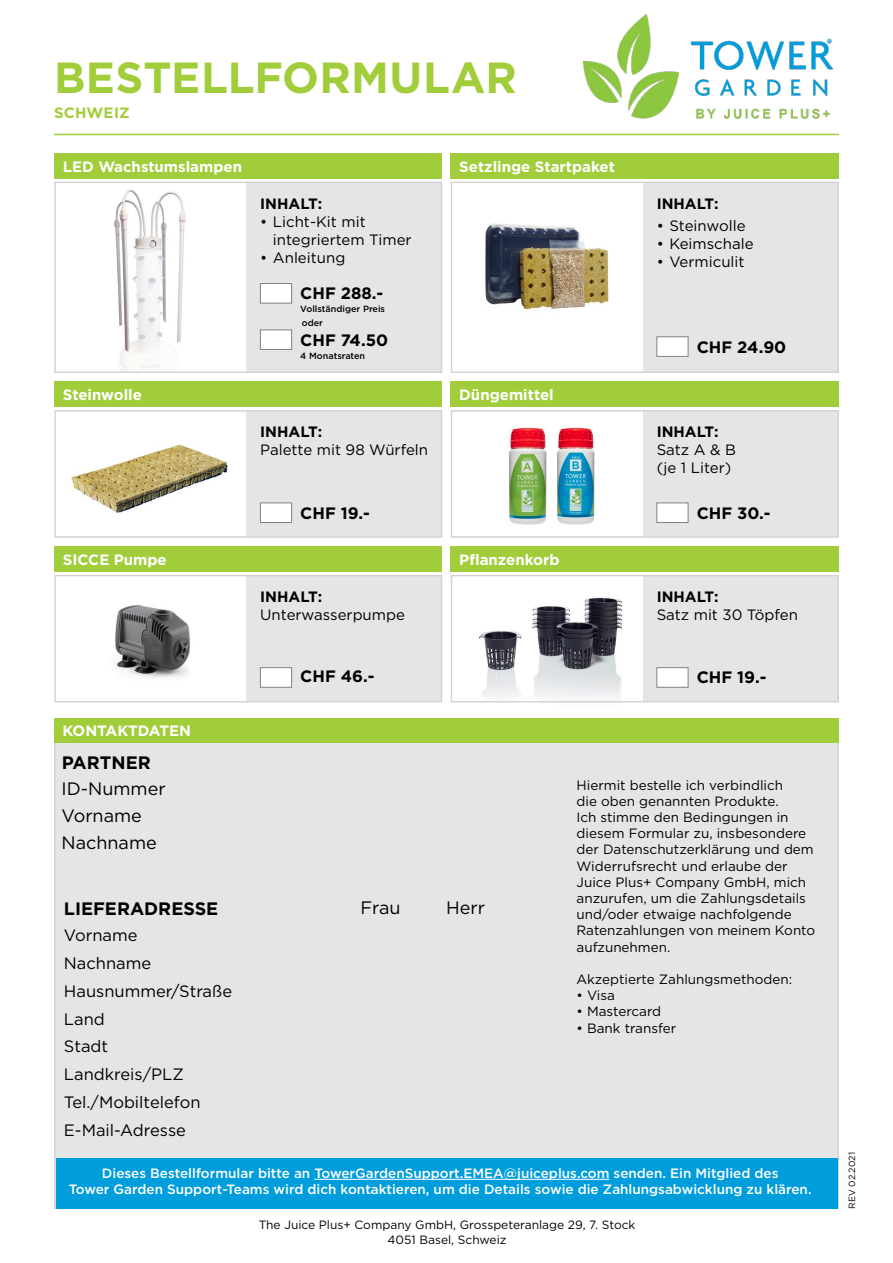
<style>
.page{position:relative;width:893px;height:1263px;background:#fff}
.page>*{position:absolute;margin:0;border:0;box-sizing:border-box;transform-origin:0 0}
.t1{font:700 43.5px "Gotham";letter-spacing:.005em;color:#a1cd3a}
.t2{font:18px/27px "Gotham";color:#000}
.t3{font:700 18px "Gotham";color:#000}
.t4{font:16.5px/28px "Gotham";color:#000}
.t5{font:700 16.5px "Gotham";color:#000}
.t6{font:15px/18px "Gotham";color:#000}
.t7{font:700 15px "Gotham";color:#fff}
.t8{font:700 15px "Gotham";color:#000}
.t9{font:700 15px "Gotham";letter-spacing:.01em;color:#a1cd3a}
.t10{font:13.5px/16.2px "Gotham";color:#000}
.t11{font:500 13.5px/16.2px "Gotham";color:#fff;text-align:center}
.t12{font:12px/14.4px "Gotham";color:#000;text-align:center}
.t13{font:500 9px/14.2px "Gotham";color:#000}
.t14{font:9px "Gotham";color:#000}
</style>
<div class="page">
<div style="left:643px;top:575px;width:196px;height:126px;background:#e4e5e6"></div>
<img style="left:584px;top:15px;width:249px;height:104px">
<hr style="left:54px;top:134px;width:785px;height:1px;background:#a1cd3a">
<img style="left:114px;top:189px;width:72px;height:182px">
<div style="left:451px;top:153px;width:388px;height:25px;background:#a1cd3a"></div>
<div style="left:643px;top:182px;width:196px;height:190px;background:#e4e5e6"></div>
<div style="left:657px;top:337px;width:31px;height:20px;background:#fff;border:1px solid #808285"></div>
<img style="left:485px;top:223px;width:124px;height:87px">
<div style="left:246px;top:182px;width:196px;height:190px;background:#e4e5e6"></div>
<div style="left:260px;top:330px;width:32px;height:20px;background:#fff;border:1px solid #808285"></div>
<div style="left:260px;top:283px;width:32px;height:20px;background:#fff;border:1px solid #808285"></div>
<img style="left:71px;top:444px;width:157px;height:69px">
<div style="left:246px;top:410px;width:196px;height:127px;background:#e4e5e6"></div>
<div style="left:260px;top:503px;width:32px;height:20px;background:#fff;border:1px solid #808285"></div>
<div style="left:451px;top:381px;width:388px;height:26px;background:#a1cd3a"></div>
<div style="left:643px;top:410px;width:196px;height:127px;background:#e4e5e6"></div>
<div style="left:657px;top:503px;width:31px;height:20px;background:#fff;border:1px solid #808285"></div>
<img style="left:509px;top:427px;width:86px;height:98px">
<div style="left:246px;top:575px;width:196px;height:126px;background:#e4e5e6"></div>
<div style="left:260px;top:667px;width:32px;height:20px;background:#fff;border:1px solid #808285"></div>
<img style="left:115px;top:605px;width:75px;height:73px">
<img style="left:465px;top:597px;width:175px;height:106px">
<div style="left:54px;top:741px;width:785px;height:468px;background:#e4e5e6"></div>
<div style="left:54px;top:718px;width:785px;height:24px;background:#a1cd3a"></div>
<div style="left:56px;top:1159px;width:781px;height:50px;background:#009ddc"></div>
<hr style="left:314px;top:1179px;width:296px;height:1px;background:#fff">
<div style="left:54px;top:575px;width:388px;height:127px;border:1px solid #d1d3d4"></div>
<div style="left:451px;top:546px;width:388px;height:26px;background:#a1cd3a"></div>
<div style="left:657px;top:667px;width:31px;height:20px;background:#fff;border:1px solid #808285"></div>
<div style="left:451px;top:575px;width:388px;height:127px;border:1px solid #d1d3d4"></div>
<div style="left:54px;top:546px;width:388px;height:26px;background:#a1cd3a"></div>
<div style="left:451px;top:410px;width:388px;height:128px;border:1px solid #d1d3d4"></div>
<div style="left:54px;top:381px;width:388px;height:26px;background:#a1cd3a"></div>
<div style="left:54px;top:410px;width:388px;height:128px;border:1px solid #d1d3d4"></div>
<div style="left:451px;top:182px;width:388px;height:191px;border:1px solid #d1d3d4"></div>
<div style="left:54px;top:153px;width:388px;height:25px;background:#a1cd3a"></div>
<div style="left:54px;top:182px;width:388px;height:191px;border:1px solid #d1d3d4"></div>
<h1 class="t1" style="left:54px;top:48px;width:464px">BESTELLFORMULAR</h1>
<p class="t9" style="left:54px;top:103px;width:77px">SCHWEIZ</p>
<p class="t7" style="left:63px;top:156px;width:181px">LED Wachstumslampen</p>
<p class="t7" style="left:63px;top:385px;width:81px">Steinwolle</p>
<p class="t8" style="left:260px;top:194px;width:63px">INHALT:</p>
<p class="t6" style="left:273px;top:212px;width:140px;text-indent:-13px">• Licht-Kit mit integriertem Timer</p>
<p class="t6" style="left:260px;top:248px;width:87px">• Anleitung</p>
<p class="t5" style="left:300px;top:282px;width:85px">CHF 288.-</p>
<p class="t13" style="left:300px;top:301px;width:86px">Vollständiger Preis oder</p>
<p class="t5" style="left:300px;top:329px;width:89px">CHF 74.50</p>
<p class="t13" style="left:300px;top:348px;width:66px">4 Monatsraten</p>
<p class="t8" style="left:260px;top:422px;width:63px">INHALT:</p>
<p class="t6" style="left:260px;top:440px;width:169px">Palette mit 98 Würfeln</p>
<p class="t5" style="left:300px;top:502px;width:71px">CHF 19.-</p>
<p class="t7" style="left:459px;top:156px;width:157px">Setzlinge Startpaket</p>
<p class="t7" style="left:459px;top:385px;width:96px">Düngemittel</p>
<p class="t7" style="left:63px;top:550px;width:105px">SICCE Pumpe</p>
<p class="t7" style="left:459px;top:550px;width:102px">Pflanzenkorb</p>
<p class="t8" style="left:260px;top:587px;width:63px">INHALT:</p>
<p class="t6" style="left:260px;top:605px;width:146px">Unterwasserpumpe</p>
<p class="t8" style="left:657px;top:194px;width:63px">INHALT:</p>
<p class="t6" style="left:657px;top:217px;width:90px">• Steinwolle</p>
<p class="t6" style="left:657px;top:235px;width:98px">• Keimschale</p>
<p class="t6" style="left:657px;top:253px;width:89px">• Vermiculit</p>
<p class="t5" style="left:697px;top:336px;width:91px">CHF 24.90</p>
<p class="t8" style="left:657px;top:422px;width:63px">INHALT:</p>
<p class="t6" style="left:657px;top:440px;width:81px">Satz A &amp; B (je 1 Liter)</p>
<p class="t5" style="left:697px;top:502px;width:75px">CHF 30.-</p>
<p class="t8" style="left:657px;top:587px;width:63px">INHALT:</p>
<p class="t6" style="left:657px;top:605px;width:143px">Satz mit 30 Töpfen</p>
<p class="t7" style="left:63px;top:721px;width:130px">KONTAKTDATEN</p>
<h2 class="t3" style="left:62px;top:751px;width:90px">PARTNER</h2>
<h2 class="t2" style="left:61px;top:774px;width:106px">ID-Nummer<br>Vorname<br>Nachname</h2>
<h2 class="t3" style="left:64px;top:897px;width:156px">LIEFERADRESSE</h2>
<p class="t4" style="left:64px;top:920px;width:170px">Vorname<br>Nachname<br>Hausnummer/Straße<br>Land<br>Stadt<br>Landkreis/PLZ<br>Tel./Mobiltelefon<br>E-Mail-Adresse</p>
<p class="t5" style="left:300px;top:665px;width:76px">CHF 46.-</p>
<p class="t5" style="left:697px;top:667px;width:71px">CHF 19.-</p>
<h2 class="t2" style="left:360px;top:894px;width:42px">Frau</h2>
<h2 class="t2" style="left:446px;top:894px;width:40px">Herr</h2>
<p class="t10" style="left:577px;top:776px;width:240px">Hiermit bestelle ich verbindlich<br>die oben genannten Produkte.<br>Ich stimme den Bedingungen in diesem Formular zu, insbesondere der Datenschutzerklärung und dem<br>Widerrufsrecht und erlaube der<br>Juice Plus+ Company GmbH, mich anzurufen, um die Zahlungsdetails und/oder etwaige nachfolgende<br>Ratenzahlungen von meinem Konto aufzunehmen.</p>
<p class="t10" style="left:577px;top:971px;width:217px">Akzeptierte Zahlungsmethoden:</p>
<p class="t10" style="left:577px;top:987px;width:40px">• Visa</p>
<p class="t10" style="left:577px;top:1003px;width:86px">• Mastercard</p>
<p class="t10" style="left:577px;top:1019px;width:101px">• Bank transfer</p>
<p class="t11" style="left:69px;top:1165px;width:744px">Dieses Bestellformular bitte an TowerGardenSupport.EMEA@juiceplus.com senden. Ein Mitglied des<br>Tower Garden Support-Teams wird dich kontaktieren, um die Details sowie die Zahlungsabwicklung zu klären.</p>
<p class="t12" style="left:259px;top:1217px;width:378px">The Juice Plus+ Company GmbH, Grosspeteranlage 29, 7. Stock<br>4051 Basel, Schweiz</p>
<p class="t14" style="left:846px;top:1208px;width:58px;rotate:-90deg">REV 02.2021</p>
</div>
